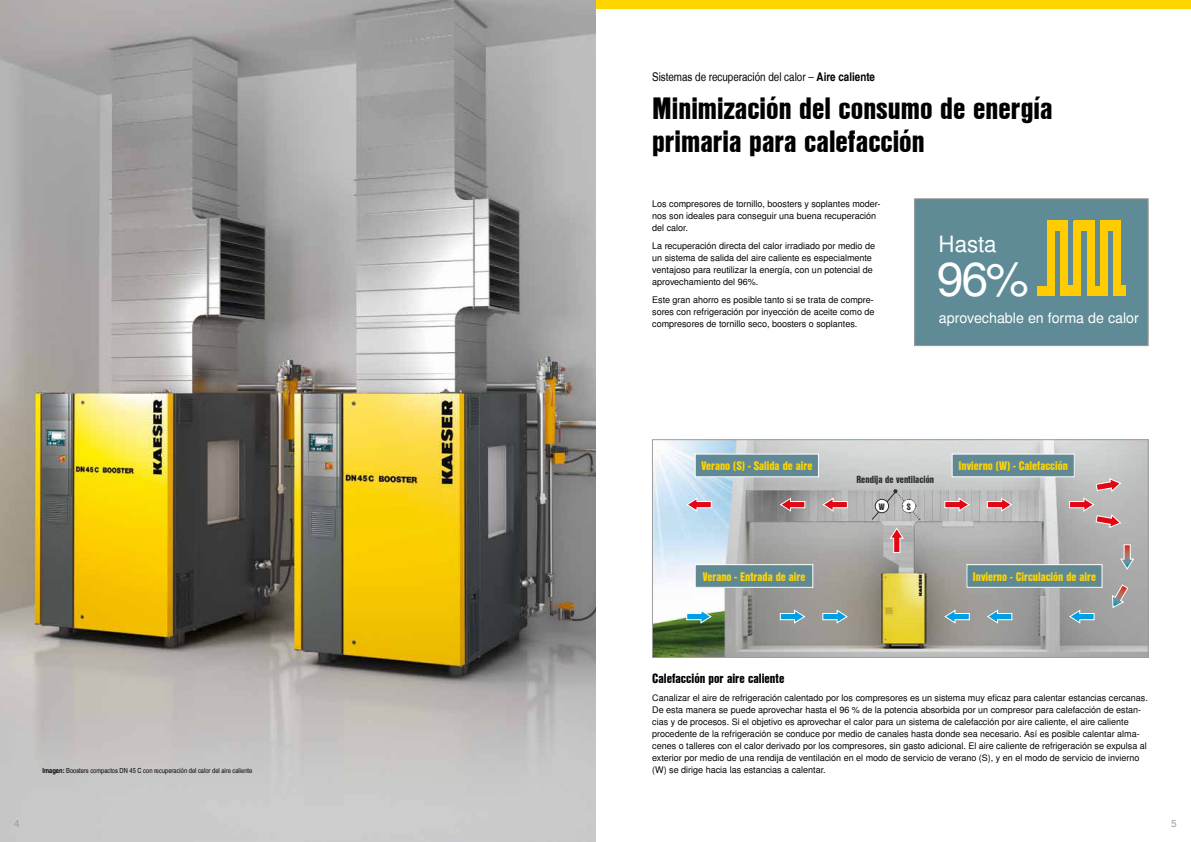
<style>
.page{position:relative;width:1191px;height:842px;background:#fff}
.page>*{position:absolute;margin:0;border:0;box-sizing:border-box;transform-origin:0 0}
.t1{font:47.9px "Nimbus San L";color:#fff}
.t2{font:30px/33px "Nimbus San L Bla Con";color:#000}
.t3{font:22.3px "Nimbus San L";color:#fff}
.t4{font:14.3px "Nimbus San L";color:#fff}
.t5{font:13px "Nimbus San L Bla Con";color:#000}
.t6{font:12px "Nimbus San L Bla Con";color:#ffd500}
.t7{font:12px "Nimbus San L Reg Con";color:#000}
.t8{font:10px "Nimbus San L Bla Con";color:#2c2d2d}
.t9{font:10px "Nimbus San L";color:#9d9d9c}
.t10{font:9px/12px "Nimbus San L";color:#000}
.t11{font:9px "Nimbus San L Bla Con";color:#2c2d2d}
.t12{font:7px "Nimbus San L Reg Con";color:#000}
.s1{font-family:"Nimbus San L Bol Con"}
</style>
<div class="page">
<img style="left:654px;top:441px;width:492px;height:215px">
<div style="left:652px;top:439px;width:496px;height:219px;border:1px solid #9d9d9c"></div>
<svg style="left:888px;top:527px;width:16px;height:26px"></svg>
<svg style="left:943px;top:497px;width:27px;height:16px"></svg>
<svg style="left:986px;top:497px;width:26px;height:16px"></svg>
<svg style="left:986px;top:609px;width:26px;height:16px"></svg>
<svg style="left:943px;top:609px;width:27px;height:16px"></svg>
<svg style="left:779px;top:609px;width:26px;height:16px"></svg>
<svg style="left:822px;top:609px;width:26px;height:16px"></svg>
<svg style="left:685px;top:609px;width:27px;height:16px"></svg>
<svg style="left:822px;top:497px;width:26px;height:16px"></svg>
<svg style="left:779px;top:497px;width:27px;height:16px"></svg>
<svg style="left:686px;top:497px;width:26px;height:16px"></svg>
<svg style="left:1068px;top:609px;width:27px;height:16px"></svg>
<svg style="left:1068px;top:477px;width:53px;height:52px;background:#c2a6a8"></svg>
<svg style="left:1119px;top:544px;width:16px;height:26px"></svg>
<svg style="left:1111px;top:584px;width:18px;height:25px"></svg>
<svg style="left:870px;top:489px;width:50px;height:32px;background:#bababa"></svg>
<div style="left:595px;top:0;width:596px;height:9px;background:#ffd500"></div>
<img style="left:0;top:0;width:595px;height:842px">
<div style="left:914px;top:199px;width:234px;height:147px;background:#618994"></div>
<div style="left:1037px;top:286px;width:17px;height:10px;background:#ffcc04"></div>
<div style="left:1047px;top:221px;width:7px;height:75px;background:#ffcc04"></div>
<div style="left:1047px;top:220px;width:21px;height:11px;background:#ffcc04"></div>
<div style="left:1061px;top:220px;width:7px;height:76px;background:#ffcc04"></div>
<div style="left:1061px;top:286px;width:20px;height:10px;background:#ffcc04"></div>
<div style="left:1073px;top:221px;width:8px;height:75px;background:#ffcc04"></div>
<div style="left:1074px;top:220px;width:20px;height:11px;background:#ffcc04"></div>
<div style="left:1087px;top:220px;width:7px;height:76px;background:#ffcc04"></div>
<div style="left:1090px;top:286px;width:17px;height:10px;background:#ffcc04"></div>
<div style="left:1100px;top:221px;width:7px;height:75px;background:#ffcc04"></div>
<div style="left:1100px;top:220px;width:20px;height:11px;background:#ffcc04"></div>
<div style="left:1113px;top:220px;width:7px;height:76px;background:#ffcc04"></div>
<div style="left:1114px;top:286px;width:11px;height:10px;background:#ffcc04"></div>
<div style="left:914px;top:198px;width:234px;height:148px;border:1px solid #9d9d9c"></div>
<div style="left:695px;top:454px;width:123px;height:23px;background:#618994"></div>
<div style="left:694px;top:454px;width:125px;height:23px;border:1px solid #fff"></div>
<div style="left:695px;top:565px;width:117px;height:22px;background:#618994"></div>
<div style="left:694px;top:564px;width:119px;height:24px;border:1px solid #fff"></div>
<div style="left:952px;top:454px;width:122px;height:23px;background:#618994"></div>
<div style="left:951px;top:454px;width:123px;height:23px;border:1px solid #fff"></div>
<div style="left:967px;top:565px;width:135px;height:22px;background:#618994"></div>
<div style="left:966px;top:564px;width:136px;height:24px;border:1px solid #fff"></div>
<h3 class="t7" style="left:652px;top:69px;width:224px">Sistemas de recuperación del calor – <span class="s1">Aire caliente</span></h3>
<h2 class="t2" style="left:652px;top:90px;width:402px">Minimización del consumo de energía primaria para calefacción</h2>
<p class="t10" style="left:652px;top:198px;width:230px">Los compresores de tornillo, boosters y soplantes moder&shy;nos son ideales para conseguir una buena recuperación del calor.</p>
<p class="t10" style="left:652px;top:240px;width:224px">La recuperación directa del calor irradiado por medio de un sistema de salida del aire caliente es especialmente ventajoso para reutilizar la energía, con un potencial de aprovechamiento del 96%.</p>
<p class="t10" style="left:652px;top:294px;width:224px;text-align:justify">Este gran ahorro es posible tanto si se trata de compre&shy;sores con refrigeración por inyección de aceite como de compresores de tornillo seco, boosters o soplantes.</p>
<h3 class="t6" style="left:701px;top:457px;width:112px">Verano (S) - Salida de aire</h3>
<h3 class="t3" style="left:938px;top:230px;width:60px">Hasta</h3>
<h1 class="t1" style="left:937px;top:250px;width:93px">96%</h1>
<h3 class="t4" style="left:939px;top:309px;width:201px">aprovechable en forma de calor</h3>
<h3 class="t6" style="left:958px;top:457px;width:111px">Invierno (W) - Calefacción</h3>
<p class="t8" style="left:856px;top:472px;width:79px">Rendija de ventilación</p>
<h3 class="t6" style="left:702px;top:567px;width:104px">Verano - Entrada de aire</h3>
<p class="t11" style="left:879px;top:500px;width:7px">W</p>
<p class="t11" style="left:906px;top:500px;width:6px">S</p>
<h3 class="t6" style="left:972px;top:567px;width:125px">Invierno - Circulación de aire</h3>
<h3 class="t5" style="left:652px;top:668px;width:134px">Calefacción por aire caliente</h3>
<p class="t10" style="left:652px;top:692px;width:497px">Canalizar el aire de refrigeración calentado por los compresores es un sistema muy eficaz para calentar estancias cercanas.<br>De esta manera se puede aprovechar hasta el 96 % de la potencia absorbida por un compresor para calefacción de estan&shy;cias y de procesos. Si el objetivo es aprovechar el calor para un sistema de calefacción por aire caliente, el aire caliente procedente de la refrigeración se conduce por medio de canales hasta donde sea necesario. Así es posible calentar alma&shy;cenes o talleres con el calor derivado por los compresores, sin gasto adicional. El aire caliente de refrigeración se expulsa al exterior por medio de una rendija de ventilación en el modo de servicio de verano (S), y en el modo de servicio de invierno</p>
<p class="t12" style="left:43px;top:766px;width:211px"><span class="s1">Imagen:</span> Boosters compactos DN 45 C con recuperación del calor del aire caliente</p>
<p class="t10" style="left:652px;top:764px;width:175px">(W) se dirige hacia las estancias a calentar.</p>
<p class="t9" style="left:14px;top:817px;width:7px">4</p>
<p class="t9" style="left:1171px;top:817px;width:7px">5</p>
</div>
